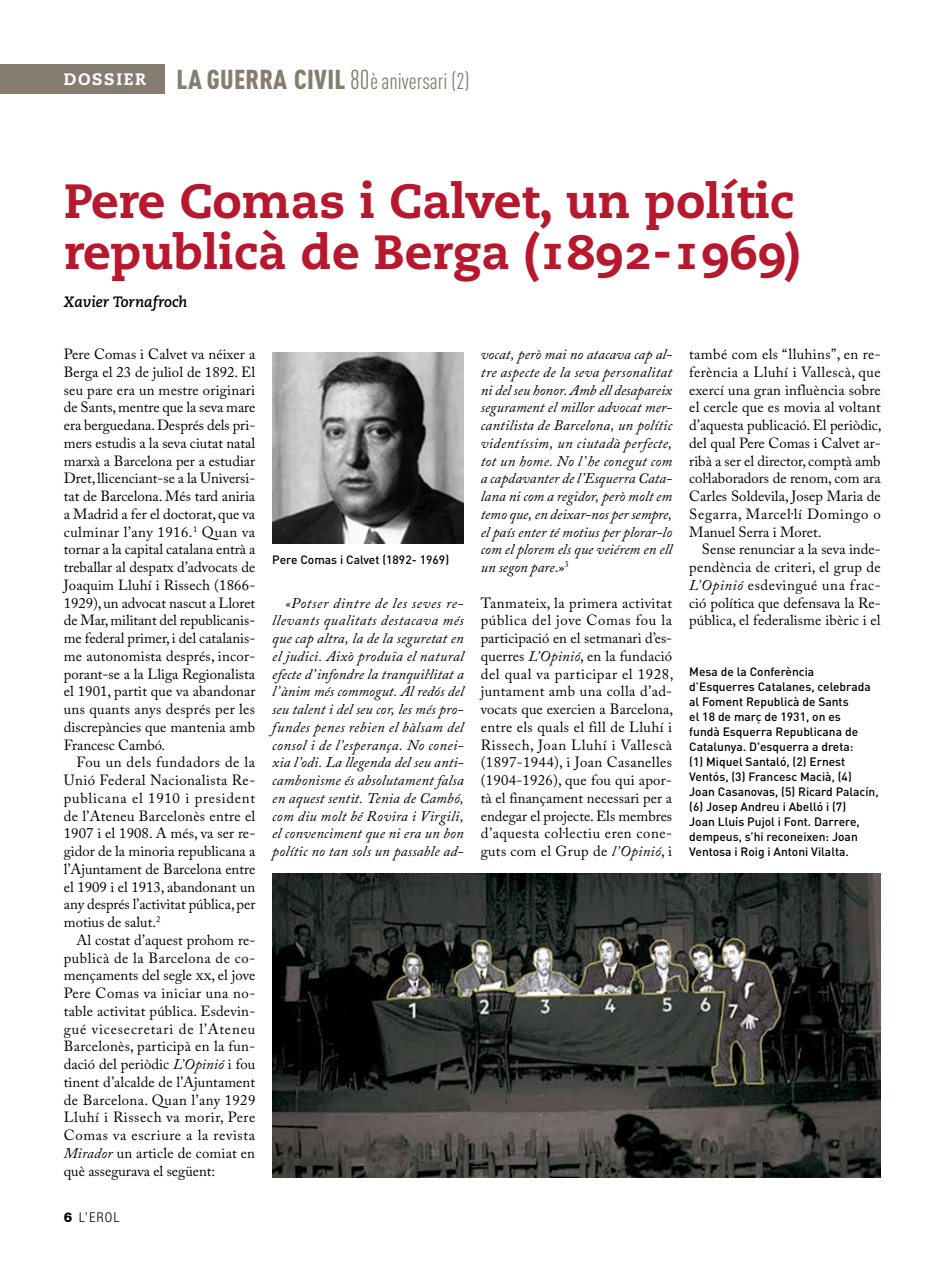
<style>
.page{position:relative;width:936px;height:1263px;background:#fff}
.page>*{position:absolute;margin:0;border:0;box-sizing:border-box;transform-origin:0 0}
.t1{font:48px/51px "Caecilia Heavy Os F";color:#b7182e}
.t2{font:22.5px "DIN Cond";color:#867d71}
.t3{font:15px "Caecilia Bold Italic Os F";color:#000}
.t4{font:14.7px/17.7px "Adobe Caslon Pro";letter-spacing:.01em;color:#000;text-align:justify}
.t5{font:italic 14.7px/17.7px "Adobe Caslon Pro";letter-spacing:.01em;color:#000;text-align:justify}
.t6{font:300 condensed 13.5px "Helvetica Neue LT Std";color:#000}
.t7{font:500 12px/15px "DIN";color:#000}
.s1{font-weight:900;font-size:27px}
.s2{font-size:27px}
.s3{font-style:italic}
.s4{font-weight:800;font-stretch:normal}
.s5{font-style:normal}
</style>
<div class="page">
<div style="left:0;top:64px;width:165px;height:30px;background:#867d71"></div>
<img style="left:272px;top:352px;width:191px;height:192px">
<img style="left:272px;top:874px;width:608px;height:304px">
<h2 class="t2" style="left:64px;top:68px;width:407px"><sup>DOSSIER</sup> <span class="s1">LA GUERRA CIVIL</span> <span class="s2">80</span>è aniversari (2)</h2>
<h1 class="t1" style="left:64px;top:176px;width:738px">Pere Comas i Calvet, un polític republicà de Berga (1892-1969)</h1>
<p class="t3" style="left:64px;top:293px;width:125px">Xavier Tornafroch</p>
<p class="t4" style="left:64px;top:345px;width:193px">Pere Comas i Calvet va néixer a Berga el 23 de juliol de 1892. El seu pare era un mestre originari de Sants, mentre que la seva mare era berguedana. Després dels pri&shy;mers estudis a la seva ciutat natal marxà a Barcelona per a estudiar Dret, llicenciant-se a la Universi&shy;tat de Barcelona. Més tard aniria a Madrid a fer el doctorat, que va culminar l’any 1916.<sup>1</sup> Quan va tornar a la capital catalana entrà a treballar al despatx d’advocats de Joaquim Lluhí i Rissech (1866- 1929), un advocat nascut a Lloret de Mar, militant del republicanis&shy;me federal primer, i del catalanis&shy;me autonomista després, incor&shy;porant-se a la Lliga Regionalista el 1901, partit que va abandonar uns quants anys després per les discrepàncies que mantenia amb Francesc Cambó.</p>
<p class="t4" style="left:64px;top:753px;width:193px;text-indent:13px">Fou un dels fundadors de la Unió Federal Nacionalista Re&shy;publicana el 1910 i president de l’Ateneu Barcelonès entre el 1907 i el 1908. A més, va ser re&shy;gidor de la minoria republicana a l’Ajuntament de Barcelona entre el 1909 i el 1913, abandonant un any després l’activitat pública, per motius de salut.<sup>2</sup></p>
<p class="t4" style="left:64px;top:931px;width:193px;text-indent:13px">Al costat d’aquest prohom re&shy;publicà de la Barcelona de co&shy;mençaments del segle xx, el jove Pere Comas va iniciar una no&shy;table activitat pública. Esdevin&shy;gué vicesecretari de l’Ateneu Barcelonès, participà en la fun&shy;dació del periòdic <span class="s3">L’Opinió</span> i fou tinent d’alcalde de l’Ajuntament de Barcelona. Quan l’any 1929<br>Lluhí i Rissech va morir, Pere Comas va escriure a la revista <span class="s3">Mirador</span> un article de comiat en què assegurava el següent:</p>
<p class="t6" style="left:64px;top:1209px;width:57px"><span class="s4">6</span> L’EROL</p>
<p class="t7" style="left:272px;top:552px;width:178px">Pere Comas i Calvet (1892- 1969)</p>
<p class="t5" style="left:272px;top:594px;width:193px;text-indent:13px">«Potser dintre de les seves re&shy;llevants qualitats destacava més que cap altra, la de la seguretat en el judici. Això produïa el natural efecte d’infondre la tranquil·litat a l’ànim més commogut. Al redós del seu talent i del seu cor, les més pro&shy;fundes penes rebien el bàlsam del consol i de l’esperança. No conei&shy;xia l’odi. La llegenda del seu anti&shy;cambonisme és absolutament falsa en aquest sentit. Tenia de Cambó, com diu molt bé Rovira i Virgili, el convenciment que ni era un bon polític no tan sols un passable ad-</p>
<p class="t5" style="left:480px;top:345px;width:193px">vocat, però mai no atacava cap al&shy;tre aspecte de la seva personalitat ni del seu honor. Amb ell desapareix segurament el millor advocat mer&shy;cantilista de Barcelona, un polític videntíssim, un ciutadà perfecte, tot un home. No l’he conegut com a capdavanter de l’Esquerra Cata&shy;lana ni com a regidor, però molt em temo que, en deixar-nos per sempre, el país enter té motius per plorar-lo com el plorem els que veiérem en ell un segon pare<span class="s5">.»</span><sup>3</sup></p>
<p class="t4" style="left:480px;top:594px;width:194px">Tanmateix, la primera activitat pública del jove Comas fou la participació en el setmanari d’es&shy;querres <span class="s3">L’Opinió</span>, en la fundació del qual va participar el 1928, juntament amb una colla d’ad&shy;vocats que exercien a Barcelona, entre els quals el fill de Lluhí i Rissech, Joan Lluhí i Vallescà (1897-1944), i Joan Casanelles (1904-1926), que fou qui apor&shy;tà el finançament necessari per a endegar el projecte. Els membres d’aquesta col·lectiu eren cone&shy;guts com el Grup de <span class="s3">l’Opinió</span>, i</p>
<p class="t4" style="left:689px;top:345px;width:194px">també com els “lluhins”, en re&shy;ferència a Lluhí i Vallescà, que exercí una gran influència sobre el cercle que es movia al voltant d’aquesta publicació. El periòdic, del qual Pere Comas i Calvet ar&shy;ribà a ser el director, comptà amb col·laboradors de renom, com ara Carles Soldevila, Josep Maria de Segarra, Marcel·lí Domingo o Manuel Serra i Moret.</p>
<p class="t4" style="left:689px;top:540px;width:193px;text-indent:13px">Sense renunciar a la seva inde&shy;pendència de criteri, el grup de <span class="s3">L’Opinió</span> esdevingué una frac&shy;ció política que defensava la Re&shy;pública, el federalisme ibèric i el</p>
<p class="t7" style="left:689px;top:664px;width:191px">Mesa de la Conferència d’Esquerres Catalanes, celebrada al Foment Republicà de Sants<br>el 18 de març de 1931, on es<br>fundà Esquerra Republicana de<br>Catalunya. D'esquerra a dreta:<br>(1) Miquel Santaló, (2) Ernest<br>Ventós, (3) Francesc Macià, (4)<br>Joan Casanovas, (5) Ricard Palacín, (6) Josep Andreu i Abelló i (7)<br>Joan Lluís Pujol i Font. Darrere, dempeus, s’hi reconeixen: Joan<br>Ventosa i Roig i Antoni Vilalta.</p>
</div>
